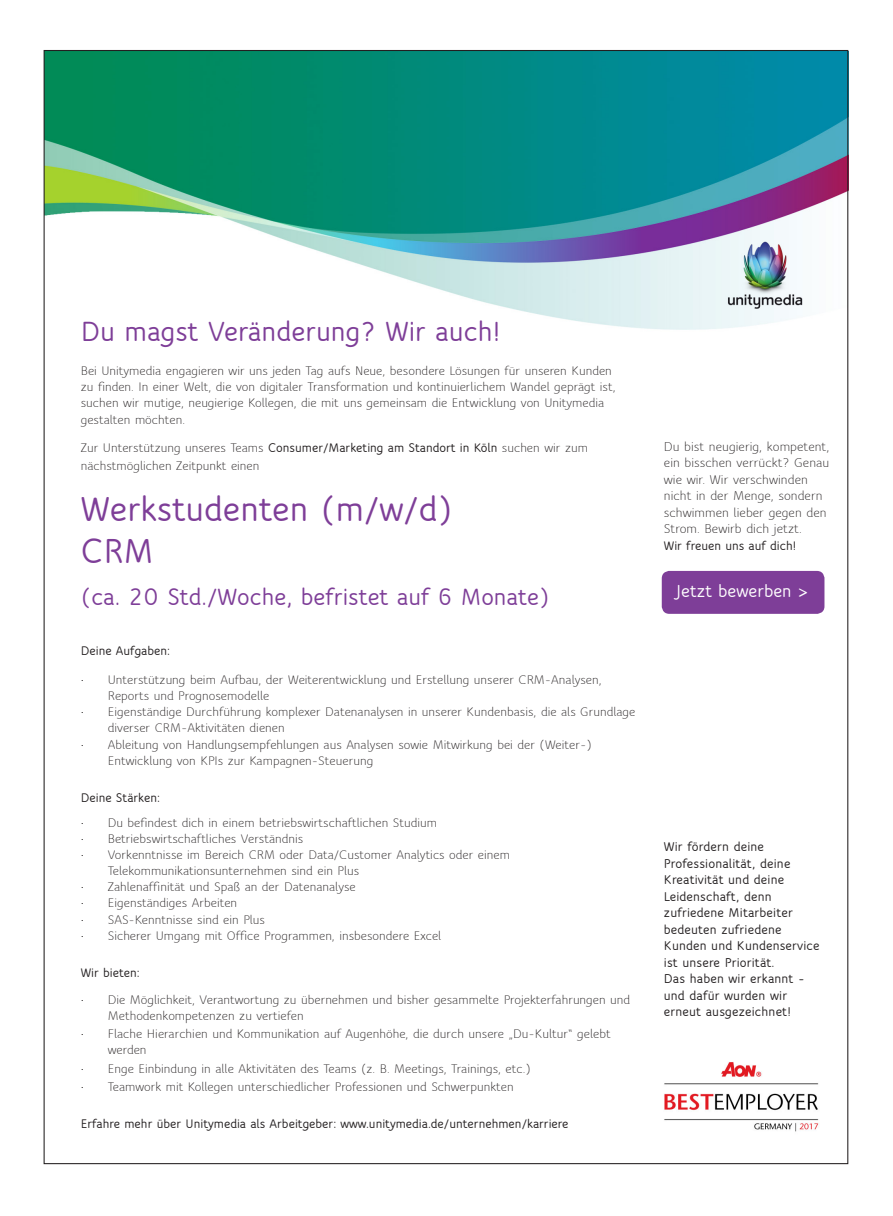
<style>
.page{position:relative;width:893px;height:1216px;background:#fff}
.page>*{position:absolute;margin:0;border:0;box-sizing:border-box;transform-origin:0 0}
.t1{font:700 37.5px/42px "Speak";color:#7e3e98}
.t2{font:700 30px "Speak";color:#7e3e98}
.t3{font:700 25.5px "Speak";color:#7e3e98}
.t4{font:700 18.9px "Speak";color:#fff}
.t5{font:700 13.8px/16.5px "Speak TF";letter-spacing:.01em;color:#231f20}
.t6{font:13.8px/16.5px "Speak";color:#231f20}
.t7{font:13.5px/16.2px "Speak";color:#231f20}
.t8{font:700 13.5px "Speak TF";color:#231f20}
.t9{font:700 13.5px "Speak";color:#231f20}
.s1{font-weight:700}
</style>
<div class="page">
<img style="left:46px;top:52px;width:800px;height:278px">
<div style="left:662px;top:571px;width:162px;height:43px;background:#7e3e98;border-radius:8px"></div>
<img style="left:664px;top:1062px;width:155px;height:70px">
<p class="t2" style="left:81px;top:314px;width:421px">Du magst Veränderung? Wir auch!</p>
<p class="t7" style="left:81px;top:363px;width:536px">Bei Unitymedia engagieren wir uns jeden Tag aufs Neue, besondere Lösungen für unseren Kunden zu finden. In einer Welt, die von digitaler Transformation und kontinuierlichem Wandel geprägt ist, suchen wir mutige, neugierige Kollegen, die mit uns gemeinsam die Entwicklung von Unitymedia gestalten möchten.</p>
<p class="t7" style="left:81px;top:439px;width:509px;line-height:18px">Zur Unterstützung unseres Teams <span class="s1">Consumer/Marketing am Standort in Köln</span> suchen wir zum nächstmöglichen Zeitpunkt einen</p>
<p class="t1" style="left:81px;top:488px;width:374px">Werkstudenten (m/w/d)<br>CRM</p>
<p class="t3" style="left:81px;top:582px;width:470px">(ca. 20 Std./Woche, befristet auf 6 Monate)</p>
<p class="t9" style="left:81px;top:643px;width:91px">Deine Aufgaben:</p>
<p class="t7" style="left:108px;top:672px;width:495px;text-indent:-27px">• Unterstützung beim Aufbau, der Weiterentwicklung und Erstellung unserer CRM-Analysen,<br>Reports und Prognosemodelle</p>
<p class="t7" style="left:108px;top:704px;width:529px;text-indent:-27px">• Eigenständige Durchführung komplexer Datenanalysen in unserer Kundenbasis, die als Grundlage diverser CRM-Aktivitäten dienen</p>
<p class="t7" style="left:108px;top:736px;width:486px;text-indent:-27px">• Ableitung von Handlungsempfehlungen aus Analysen sowie Mitwirkung bei der (Weiter-)<br>Entwicklung von KPIs zur Kampagnen-Steuerung</p>
<p class="t9" style="left:81px;top:790px;width:81px">Deine Stärken:</p>
<p class="t7" style="left:81px;top:814px;width:358px">• Du befindest dich in einem betriebswirtschaftlichen Studium</p>
<p class="t7" style="left:81px;top:830px;width:224px">• Betriebswirtschaftliches Verständnis</p>
<p class="t7" style="left:108px;top:846px;width:404px;text-indent:-27px">• Vorkenntnisse im Bereich CRM oder Data/Customer Analytics oder einem<br>Telekommunikationsunternehmen sind ein Plus</p>
<p class="t7" style="left:81px;top:879px;width:276px">• Zahlenaffinität und Spaß an der Datenanalyse</p>
<p class="t7" style="left:81px;top:895px;width:158px">• Eigenständiges Arbeiten</p>
<p class="t7" style="left:81px;top:911px;width:186px">• SAS-Kenntnisse sind ein Plus</p>
<p class="t7" style="left:81px;top:927px;width:362px">• Sicherer Umgang mit Office Programmen, insbesondere Excel</p>
<p class="t9" style="left:81px;top:965px;width:61px">Wir bieten:</p>
<p class="t7" style="left:108px;top:991px;width:524px;text-indent:-27px">• Die Möglichkeit, Verantwortung zu übernehmen und bisher gesammelte Projekterfahrungen und<br>Methodenkompetenzen zu vertiefen</p>
<p class="t7" style="left:108px;top:1026px;width:504px;text-indent:-27px">• Flache Hierarchien und Kommunikation auf Augenhöhe, die durch unsere „Du-Kultur“ gelebt werden</p>
<p class="t7" style="left:81px;top:1060px;width:452px">• Enge Einbindung in alle Aktivitäten des Teams (z. B. Meetings, Trainings, etc.)</p>
<p class="t7" style="left:81px;top:1078px;width:435px">• Teamwork mit Kollegen unterschiedlicher Professionen und Schwerpunkten</p>
<p class="t8" style="left:81px;top:1116px;width:489px">Erfahre mehr über Unitymedia als Arbeitgeber: www.unitymedia.de/unternehmen/karriere</p>
<p class="t6" style="left:664px;top:438px;width:167px">Du bist neugierig, kompetent, ein bisschen verrückt? Genau wie wir. Wir verschwinden nicht in der Menge, sondern schwimmen lieber gegen den<br>Strom. Bewirb dich jetzt.</p>
<p class="t9" style="left:664px;top:537px;width:134px">Wir freuen uns auf dich!</p>
<p class="t4" style="left:676px;top:579px;width:134px">Jetzt bewerben &gt;</p>
<p class="t5" style="left:664px;top:839px;width:157px">Wir fördern deine<br>Professionalität, deine<br>Kreativität und deine<br>Leidenschaft, denn zufriedene Mitarbeiter bedeuten zufriedene<br>Kunden und Kundenservice ist unsere Priorität.<br>Das haben wir erkannt - und dafür wurden wir erneut ausgezeichnet!</p>
</div>
